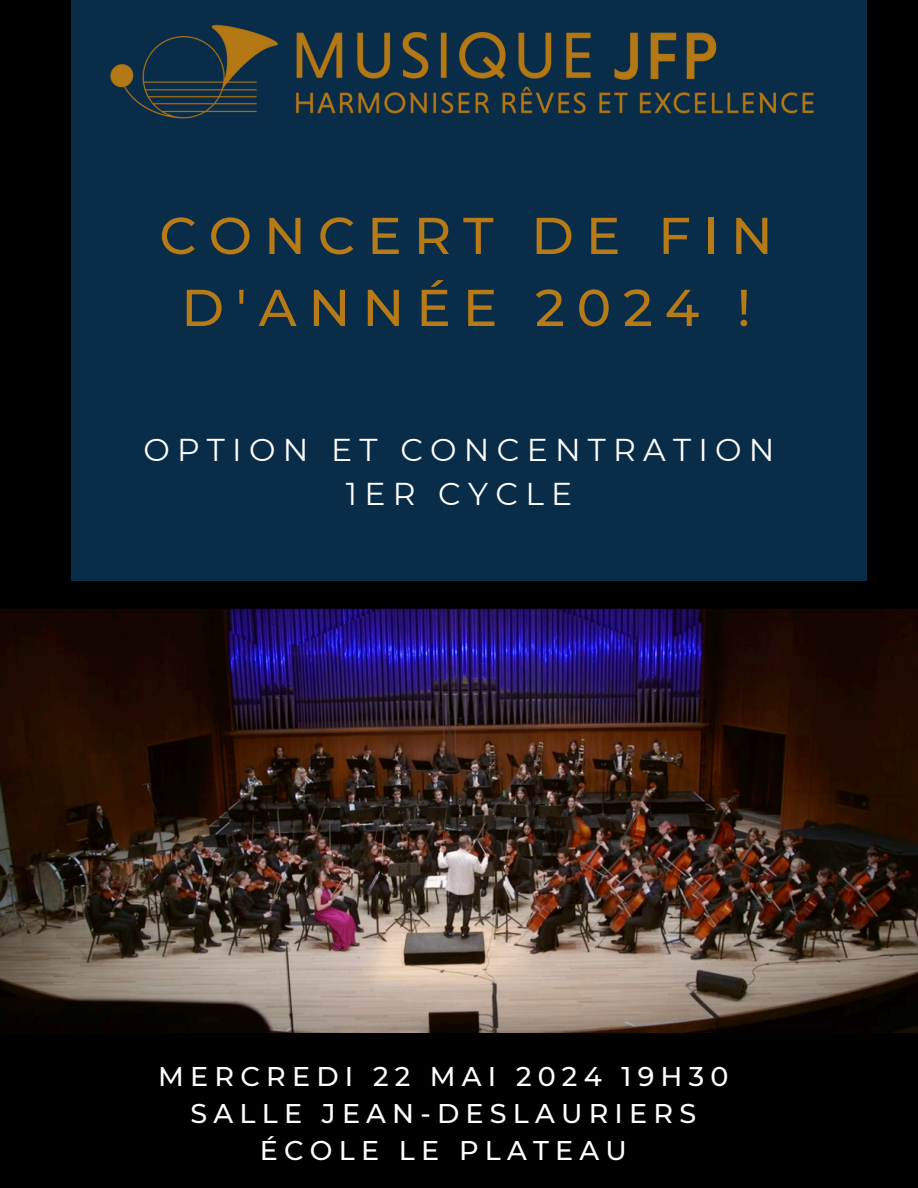
<style>
.page{position:relative;width:918px;height:1188px;background:#000}
.page>*{position:absolute;margin:0;border:0;box-sizing:border-box;transform-origin:0 0}
.t1{font:500 51.75px/72px "Montserrat";letter-spacing:.23em;color:#b67a17;text-align:center}
.t2{font:31.5px/43.8px "Montserrat";letter-spacing:.23em;color:#fff;text-align:center}
.t3{font:500 27px "Montserrat";letter-spacing:.23em;color:#fff}
</style>
<div class="page">
<div style="left:71px;top:0;width:795px;height:580px;background:#092c48"></div>
<img style="left:110px;top:24px;width:704px;height:95px">
<img style="left:0;top:609px;width:918px;height:424px">
<h1 class="t1" style="left:159px;top:199px;width:615px">CONCERT DE FIN<br>D'ANNÉE 2024 !</h1>
<p class="t2" style="left:143px;top:428px;width:633px">OPTION ET CONCENTRATION<br>1ER CYCLE</p>
<p class="t3" style="left:158px;top:1060px;width:572px">MERCREDI 22 MAI 2024 19H30</p>
<p class="t3" style="left:191px;top:1097px;width:507px">SALLE JEAN-DESLAURIERS</p>
<p class="t3" style="left:260px;top:1134px;width:368px">ÉCOLE LE PLATEAU</p>
</div>
